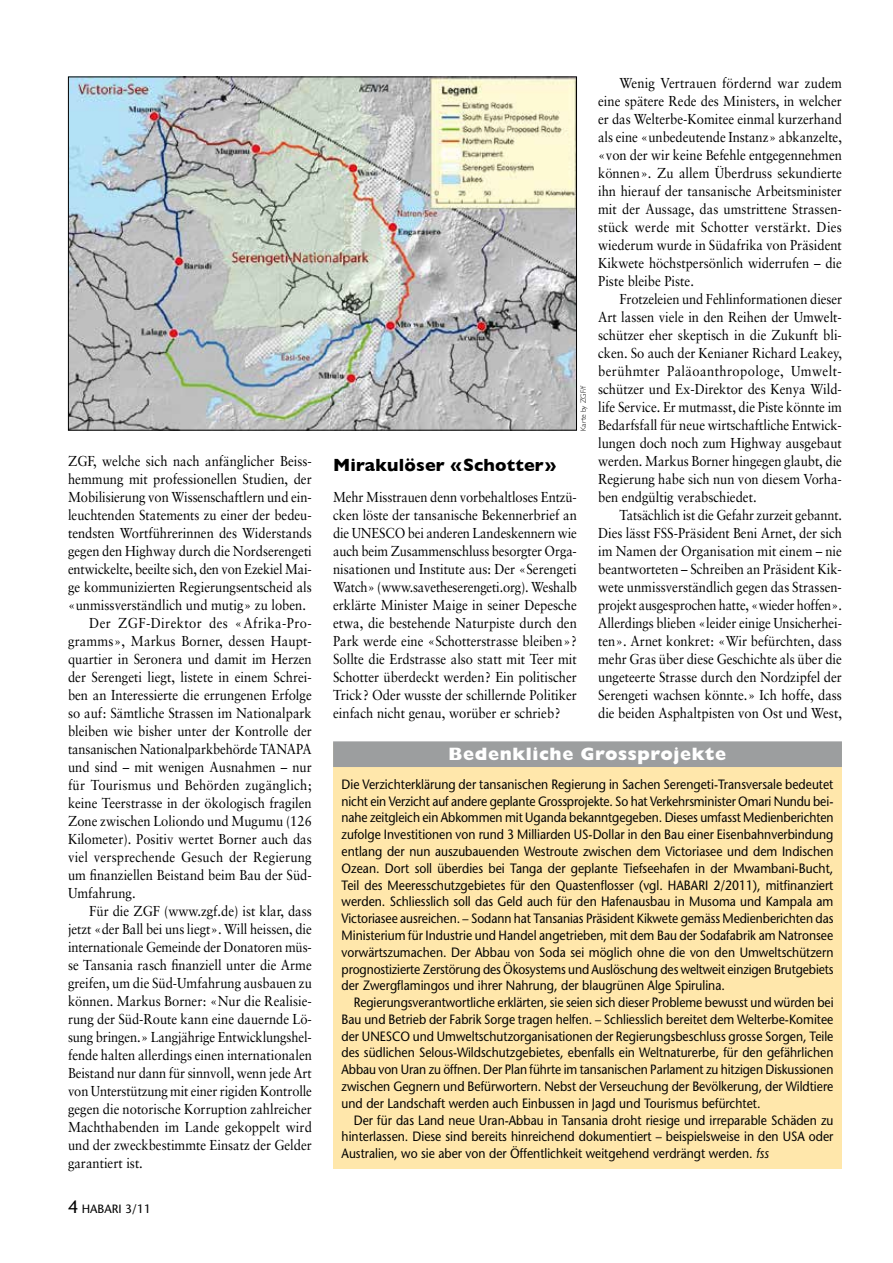
<style>
.page{position:relative;width:893px;height:1263px;background:#fff}
.page>*{position:absolute;margin:0;border:0;box-sizing:border-box;transform-origin:0 0}
.t1{font:800 18px "Gill Sans Std";letter-spacing:.035em;color:#fff}
.t2{font:700 18px "Gill Sans";letter-spacing:.01em;color:#000}
.t3{font:14.4px/18px "Sabon";color:#000;text-align:justify;scale:.9 1}
.t4{font:14.4px/18px "Sabon";color:#000;text-align:justify;scale:.89 1}
.t5{font:14.4px "Sabon";letter-spacing:.03em;color:#000;scale:.9 1}
.t6{font:13.5px/16.8px "Stone Sans";color:#000;text-align:justify;scale:.9 1}
.t7{font:12px "Stone Sans";color:#000}
.t8{font:300 7.5px "Gill Sans";color:#000}
.s1{font-size:18px}
.s2{font-style:italic}
</style>
<div class="page">
<div style="left:333px;top:743px;width:509px;height:425px;background:#ffe7ab"></div>
<div style="left:333px;top:741px;width:509px;height:26px;background:#9c9e9f"></div>
<img style="left:70px;top:79px;width:505px;height:350px">
<p class="t3" style="left:68px;top:452px;width:272px">ZGF, welche sich nach anfänglicher Beiss-</p>
<p class="t3" style="left:68px;top:470px;width:272px">hemmung mit professionellen Studien, der</p>
<p class="t3" style="left:68px;top:488px;width:272px">Mobilisierung von Wissenschaftlern und ein-</p>
<p class="t3" style="left:68px;top:506px;width:272px">leuchtenden Statements zu einer der bedeu-</p>
<p class="t3" style="left:68px;top:524px;width:272px">tendsten Wortführerinnen des Widerstands</p>
<p class="t3" style="left:68px;top:542px;width:272px">gegen den Highway durch die Nordserengeti</p>
<p class="t4" style="left:68px;top:560px;width:275px">entwickelte, beeilte sich, den von Ezekiel Mai-</p>
<p class="t3" style="left:68px;top:578px;width:272px">ge kommunizierten Regierungsentscheid als</p>
<p class="t3" style="left:68px;top:596px;width:266px">«unmissverständlich und mutig» zu loben.</p>
<p class="t5" style="left:89px;top:615px;width:249px">Der ZGF-Direktor des «Afrika-Pro-</p>
<p class="t3" style="left:68px;top:632px;width:272px">gramms», Markus Borner, dessen Haupt-</p>
<p class="t3" style="left:68px;top:650px;width:272px">quartier in Seronera und damit im Herzen</p>
<p class="t3" style="left:68px;top:668px;width:272px">der Serengeti liegt, listete in einem Schrei-</p>
<p class="t3" style="left:68px;top:686px;width:272px">ben an Interessierte die errungenen Erfolge</p>
<p class="t3" style="left:68px;top:704px;width:272px">so auf: Sämtliche Strassen im Nationalpark</p>
<p class="t3" style="left:68px;top:722px;width:272px">bleiben wie bisher unter der Kontrolle der</p>
<p class="t4" style="left:68px;top:740px;width:275px">tansanischen Nationalparkbehörde TANAPA</p>
<p class="t3" style="left:68px;top:758px;width:272px">und sind – mit wenigen Ausnahmen – nur</p>
<p class="t3" style="left:68px;top:776px;width:272px">für Tourismus und Behörden zugänglich;</p>
<p class="t3" style="left:68px;top:794px;width:272px">keine Teerstrasse in der ökologisch fragilen</p>
<p class="t3" style="left:68px;top:812px;width:272px">Zone zwischen Loliondo und Mugumu (126</p>
<p class="t3" style="left:68px;top:830px;width:272px">Kilometer). Positiv wertet Borner auch das</p>
<p class="t3" style="left:68px;top:848px;width:272px">viel versprechende Gesuch der Regierung</p>
<p class="t3" style="left:68px;top:866px;width:272px">um finanziellen Beistand beim Bau der Süd-</p>
<p class="t3" style="left:68px;top:884px;width:77px">Umfahrung.</p>
<p class="t3" style="left:89px;top:902px;width:249px">Für die ZGF (www.zgf.de) ist klar, dass</p>
<p class="t3" style="left:68px;top:920px;width:272px">jetzt «der Ball bei uns liegt». Will heissen, die</p>
<p class="t4" style="left:68px;top:938px;width:275px">internationale Gemeinde der Donatoren müs-</p>
<p class="t3" style="left:68px;top:956px;width:272px">se Tansania rasch finanziell unter die Arme</p>
<p class="t3" style="left:68px;top:974px;width:272px">greifen, um die Süd-Umfahrung ausbauen zu</p>
<p class="t3" style="left:68px;top:992px;width:272px">können. Markus Borner: «Nur die Realisie-</p>
<p class="t3" style="left:68px;top:1010px;width:272px">rung der Süd-Route kann eine dauernde Lö-</p>
<p class="t4" style="left:68px;top:1028px;width:275px">sung bringen.» Langjährige Entwicklungshel-</p>
<p class="t3" style="left:68px;top:1046px;width:273px">fende halten allerdings einen internationalen</p>
<p class="t4" style="left:68px;top:1064px;width:275px">Beistand nur dann für sinnvoll, wenn jede Art</p>
<p class="t4" style="left:68px;top:1082px;width:276px">von Unterstützung mit einer rigiden Kontrolle</p>
<p class="t3" style="left:68px;top:1100px;width:272px">gegen die notorische Korruption zahlreicher</p>
<p class="t3" style="left:68px;top:1118px;width:272px">Machthabenden im Lande gekoppelt wird</p>
<p class="t3" style="left:68px;top:1136px;width:272px">und der zweckbestimmte Einsatz der Gelder</p>
<p class="t3" style="left:68px;top:1154px;width:85px">garantiert ist.</p>
<p class="t7" style="left:68px;top:1202px;width:84px"><span class="s1">4</span> HABARI 3/11</p>
<p class="t3" style="left:598px;top:74px;width:272px;text-indent:21px">Wenig Vertrauen fördernd war zudem eine spätere Rede des Ministers, in welcher er das Welterbe-Komitee einmal kurzerhand als eine «unbedeutende Instanz» abkanzelte, «von der wir keine Befehle entgegennehmen können». Zu allem Überdruss sekundierte ihn hierauf der tansanische Arbeitsminister mit der Aussage, das umstrittene Strassen&shy;stück werde mit Schotter verstärkt. Dies wiederum wurde in Südafrika von Präsident Kikwete höchstpersönlich widerrufen – die Piste bleibe Piste.</p>
<p class="t4" style="left:598px;top:290px;width:276px;text-indent:21px">Frotzeleien und Fehlinformationen dieser Art lassen viele in den Reihen der Umwelt&shy;schützer eher skeptisch in die Zukunft bli&shy;cken. So auch der Kenianer Richard Leakey, berühmter Paläoanthropologe, Umwelt&shy;schützer und Ex-Direktor des Kenya Wild&shy;life Service. Er mutmasst, die Piste könnte im Bedarfsfall für neue wirtschaftliche Entwick&shy;lungen doch noch zum Highway ausgebaut werden. Markus Borner hingegen glaubt, die Regierung habe sich nun von diesem Vorha&shy;ben endgültig verabschiedet.</p>
<p class="t4" style="left:598px;top:506px;width:276px;text-indent:21px">Tatsächlich ist die Gefahr zurzeit gebannt.<br>Dies lässt FSS-Präsident Beni Arnet, der sich im Namen der Organisation mit einem – nie beantworteten – Schreiben an Präsident Kik&shy;wete unmissverständlich gegen das Strassen&shy;projekt ausgesprochen hatte, «wieder hoffen».<br>Allerdings blieben «leider einige Unsicherhei&shy;ten». Arnet konkret: «Wir befürchten, dass mehr Gras über diese Geschichte als über die ungeteerte Strasse durch den Nordzipfel der Serengeti wachsen könnte.» Ich hoffe, dass die beiden Asphaltpisten von Ost und West,</p>
<p class="t1" style="left:449px;top:743px;width:279px">Bedenkliche Grossprojekte</p>
<p class="t6" style="left:342px;top:776px;width:548px">Die Verzichterklärung der tansanischen Regierung in Sachen Serengeti-Transversale bedeutet nicht ein Verzicht auf andere geplante Grossprojekte. So hat Verkehrsminister Omari Nundu bei&shy;nahe zeitgleich ein Abkommen mit Uganda bekanntgegeben. Dieses umfasst Medienberichten zufolge Investitionen von rund 3 Milliarden US-Dollar in den Bau einer Eisenbahnverbindung entlang der nun auszubauenden Westroute zwischen dem Victoriasee und dem Indischen Ozean. Dort soll überdies bei Tanga der geplante Tiefseehafen in der Mwambani-Bucht, Teil des Meeresschutzgebietes für den Quastenflosser (vgl. HABARI 2/2011), mitfinanziert werden. Schliesslich soll das Geld auch für den Hafenausbau in Musoma und Kampala am Victoriasee ausreichen. – Sodann hat Tansanias Präsident Kikwete gemäss Medienberichten das Ministerium für Industrie und Handel angetrieben, mit dem Bau der Sodafabrik am Natronsee vorwärtszumachen. Der Abbau von Soda sei möglich ohne die von den Umweltschützern prognostizierte Zerstörung des Ökosystems und Auslöschung des weltweit einzigen Brutgebiets der Zwergflamingos und ihrer Nahrung, der blaugrünen Alge Spirulina.</p>
<p class="t6" style="left:342px;top:994px;width:548px;text-indent:12px">Regierungsverantwortliche erklärten, sie seien sich dieser Probleme bewusst und würden bei Bau und Betrieb der Fabrik Sorge tragen helfen. – Schliesslich bereitet dem Welterbe-Komitee der UNESCO und Umweltschutzorganisationen der Regierungsbeschluss grosse Sorgen, Teile des südlichen Selous-Wildschutzgebietes, ebenfalls ein Weltnaturerbe, für den gefährlichen Abbau von Uran zu öffnen. Der Plan führte im tansanischen Parlament zu hitzigen Diskussionen zwischen Gegnern und Befürwortern. Nebst der Verseuchung der Bevölkerung, der Wildtiere und der Landschaft werden auch Einbussen in Jagd und Tourismus befürchtet.</p>
<p class="t6" style="left:342px;top:1111px;width:548px;text-indent:12px">Der für das Land neue Uran-Abbau in Tansania droht riesige und irreparable Schäden zu hinterlassen. Diese sind bereits hinreichend dokumentiert – beispielsweise in den USA oder Australien, wo sie aber von der Öffentlichkeit weitgehend verdrängt werden. <span class="s2">fss</span></p>
<p class="t8" style="left:577px;top:431px;width:47px;rotate:-90deg">Karte by ZGF/f</p>
<p class="t2" style="left:333px;top:450px;width:225px">Mirakulöser «Schotter»</p>
<p class="t3" style="left:333px;top:488px;width:272px">Mehr Misstrauen denn vorbehaltloses Entzü&shy;cken löste der tansanische Bekennerbrief an die UNESCO bei anderen Landeskennern wie auch beim Zusammenschluss besorgter Orga&shy;nisationen und Institute aus: Der «Serengeti Watch» (www.savetheserengeti.org). Weshalb erklärte Minister Maige in seiner Depesche etwa, die bestehende Naturpiste durch den Park werde eine «Schotterstrasse bleiben»?<br>Sollte die Erdstrasse also statt mit Teer mit Schotter überdeckt werden? Ein politischer Trick? Oder wusste der schillernde Politiker einfach nicht genau, worüber er schrieb?</p>
</div>
